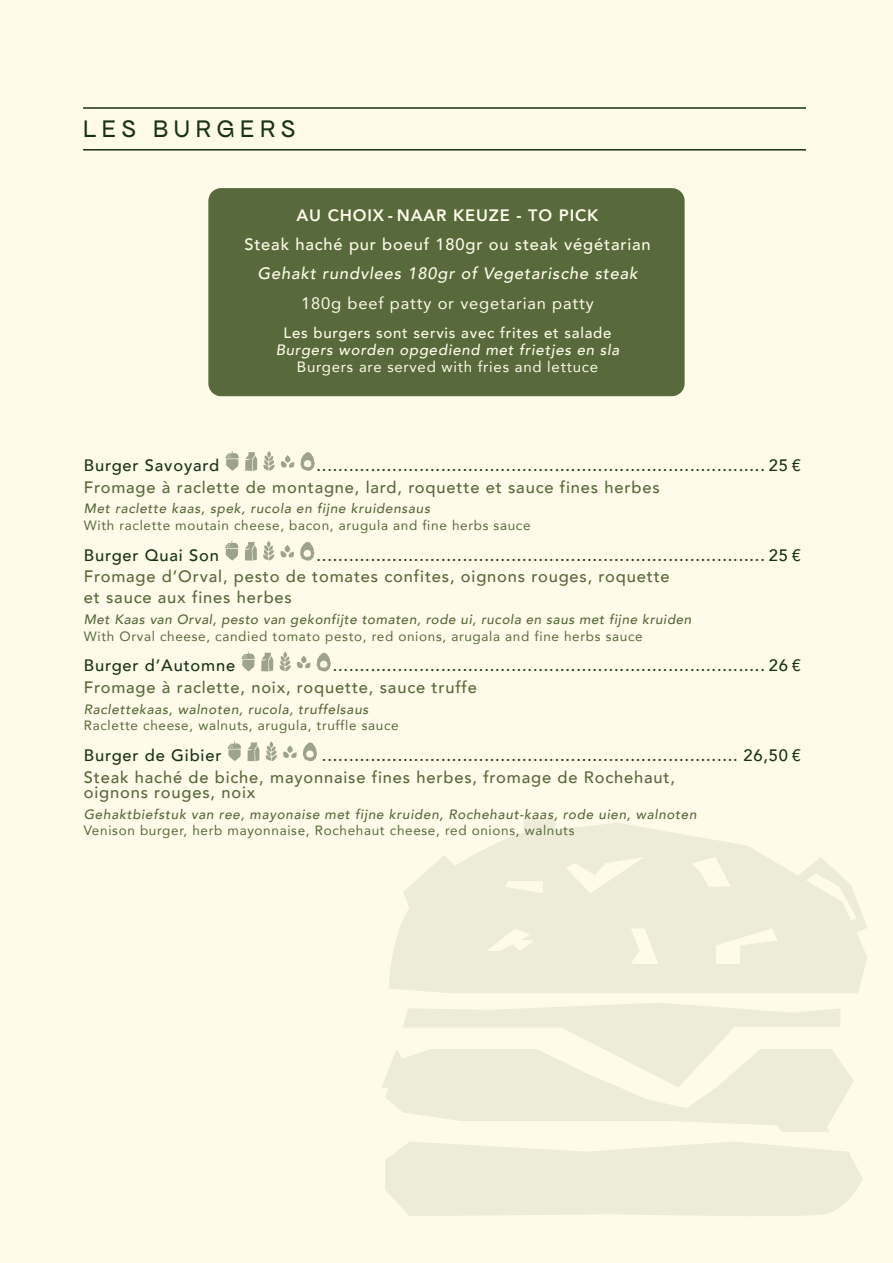
<style>
.page{position:relative;width:893px;height:1263px;background:#fefbea}
.page>*{position:absolute;margin:0;border:0;box-sizing:border-box;transform-origin:0 0}
.t1{font:25.5px "Apfel Grotezk";letter-spacing:.225em;color:#193117}
.FR{font:500 16.5px "Avenir";letter-spacing:.05em;color:#193117}
.fr_info{font:500 16.5px/21px "Avenir";letter-spacing:.05em;color:#58693b}
.FR-2{font:500 16.5px "Avenir";letter-spacing:.05em;color:#fefbea}
.FR-3{font:italic 500 16.5px "Avenir";letter-spacing:.05em;color:#fefbea}
.FR-4{font:16.5px "Avenir";letter-spacing:.05em;color:#fefbea}
.FR-5{font:800 16.5px "Avenir";letter-spacing:.05em;color:#fefbea}
.FR-6{font:500 15px "Avenir";letter-spacing:.05em;color:#fefbea}
.FR-7{font:italic 500 15px "Avenir";letter-spacing:.05em;color:#fefbea}
.FR-8{font:15px "Avenir";letter-spacing:.05em;color:#fefbea}
.boisson{font:italic 500 13.5px "Avenir";letter-spacing:.05em;color:#58693b}
.boisson-2{font:13.5px "Avenir";letter-spacing:.05em;color:#58693b}
</style>
<div class="page">
<svg style="left:389px;top:819px;width:478px;height:174px;fill:#edecd8"></svg>
<svg style="left:382px;top:1003px;width:472px;height:129px"></svg>
<svg style="left:385px;top:1142px;width:478px;height:74px"></svg>
<hr style="left:83px;top:107px;width:723px;height:2px;background:#193117">
<hr style="left:83px;top:149px;width:723px;height:2px;background:#193117">
<svg style="left:225px;top:451px;width:14px;height:20px"></svg>
<svg style="left:245px;top:452px;width:12px;height:19px"></svg>
<svg style="left:263px;top:451px;width:12px;height:20px"></svg>
<svg style="left:281px;top:455px;width:13px;height:13px"></svg>
<svg style="left:300px;top:452px;width:15px;height:19px"></svg>
<svg style="left:225px;top:541px;width:14px;height:20px"></svg>
<svg style="left:245px;top:542px;width:12px;height:19px"></svg>
<svg style="left:263px;top:541px;width:11px;height:20px"></svg>
<svg style="left:280px;top:545px;width:14px;height:12px"></svg>
<svg style="left:300px;top:542px;width:14px;height:19px"></svg>
<svg style="left:242px;top:652px;width:13px;height:19px"></svg>
<svg style="left:261px;top:653px;width:12px;height:18px"></svg>
<svg style="left:279px;top:652px;width:12px;height:19px"></svg>
<svg style="left:297px;top:655px;width:13px;height:13px"></svg>
<svg style="left:317px;top:653px;width:14px;height:19px"></svg>
<svg style="left:228px;top:741px;width:13px;height:20px"></svg>
<svg style="left:247px;top:742px;width:12px;height:19px"></svg>
<svg style="left:266px;top:741px;width:11px;height:20px"></svg>
<svg style="left:283px;top:745px;width:14px;height:13px"></svg>
<svg style="left:303px;top:742px;width:14px;height:19px"></svg>
<div style="left:208px;top:188px;width:477px;height:208px;background:#58693b;border-radius:13px"></div>
<p class="t1" style="left:83px;top:115px;width:214px">LES BURGERS</p>
<p class="FR-5" style="left:297px;top:202px;width:303px">AU CHOIX - NAAR KEUZE - TO PICK</p>
<p class="FR-2" style="left:244px;top:230px;width:408px">Steak haché pur boeuf 180gr ou steak végétarian</p>
<p class="FR-3" style="left:257px;top:264px;width:382px">Gehakt rundvlees 180gr of Vegetarische steak</p>
<p class="FR-4" style="left:301px;top:290px;width:294px">180g beef patty or vegetarian patty</p>
<p class="FR-6" style="left:284px;top:320px;width:330px">Les burgers sont servis avec frites et salade</p>
<p class="FR-7" style="left:276px;top:341px;width:345px">Burgers worden opgediend met frietjes en sla</p>
<p class="FR-8" style="left:297px;top:355px;width:303px">Burgers are served with fries and lettuce</p>
<p class="FR" style="left:84px;top:451px;width:137px">Burger Savoyard</p>
<p class="FR" style="left:317px;top:451px;width:486px">................................................................................... 25 €</p>
<p class="fr_info" style="left:84px;top:475px;width:577px">Fromage à raclette de montagne, lard, roquette et sauce fines herbes</p>
<p class="boisson" style="left:84px;top:501px;width:348px">Met raclette kaas, spek, rucola en fijne kruidensaus</p>
<p class="boisson-2" style="left:84px;top:514px;width:448px">With raclette moutain cheese, bacon, arugula and fine herbs sauce</p>
<p class="FR" style="left:84px;top:541px;width:137px">Burger Quai Son</p>
<p class="FR" style="left:317px;top:541px;width:486px">................................................................................... 25 €</p>
<p class="fr_info" style="left:84px;top:565px;width:587px">Fromage d’Orval, pesto de tomates confites, oignons rouges, roquette et sauce aux fines herbes</p>
<p class="boisson" style="left:84px;top:611px;width:609px">Met Kaas van Orval, pesto van gekonfijte tomaten, rode ui, rucola en saus met fijne kruiden</p>
<p class="boisson-2" style="left:84px;top:625px;width:560px">With Orval cheese, candied tomato pesto, red onions, arugala and fine herbs sauce</p>
<p class="FR" style="left:84px;top:651px;width:153px">Burger d’Automne</p>
<p class="FR" style="left:333px;top:651px;width:470px">................................................................................ 26 €</p>
<p class="fr_info" style="left:84px;top:676px;width:395px">Fromage à raclette, noix, roquette, sauce truffe</p>
<p class="boisson" style="left:84px;top:701px;width:286px">Raclettekaas, walnoten, rucola, truffelsaus</p>
<p class="boisson-2" style="left:84px;top:715px;width:316px">Raclette cheese, walnuts, arugula, truffle sauce</p>
<p class="FR" style="left:84px;top:741px;width:139px">Burger de Gibier</p>
<p class="FR" style="left:322px;top:741px;width:480px">............................................................................. 26,50 €</p>
<p class="fr_info" style="left:84px;top:769px;width:593px;line-height:15px">Steak haché de biche, mayonnaise fines herbes, fromage de Rochehaut, oignons rouges, noix</p>
<p class="boisson" style="left:84px;top:806px;width:614px">Gehaktbiefstuk van ree, mayonaise met fijne kruiden, Rochehaut-kaas, rode uien, walnoten</p>
<p class="boisson-2" style="left:84px;top:820px;width:492px">Venison burger, herb mayonnaise, Rochehaut cheese, red onions, walnuts</p>
</div>
